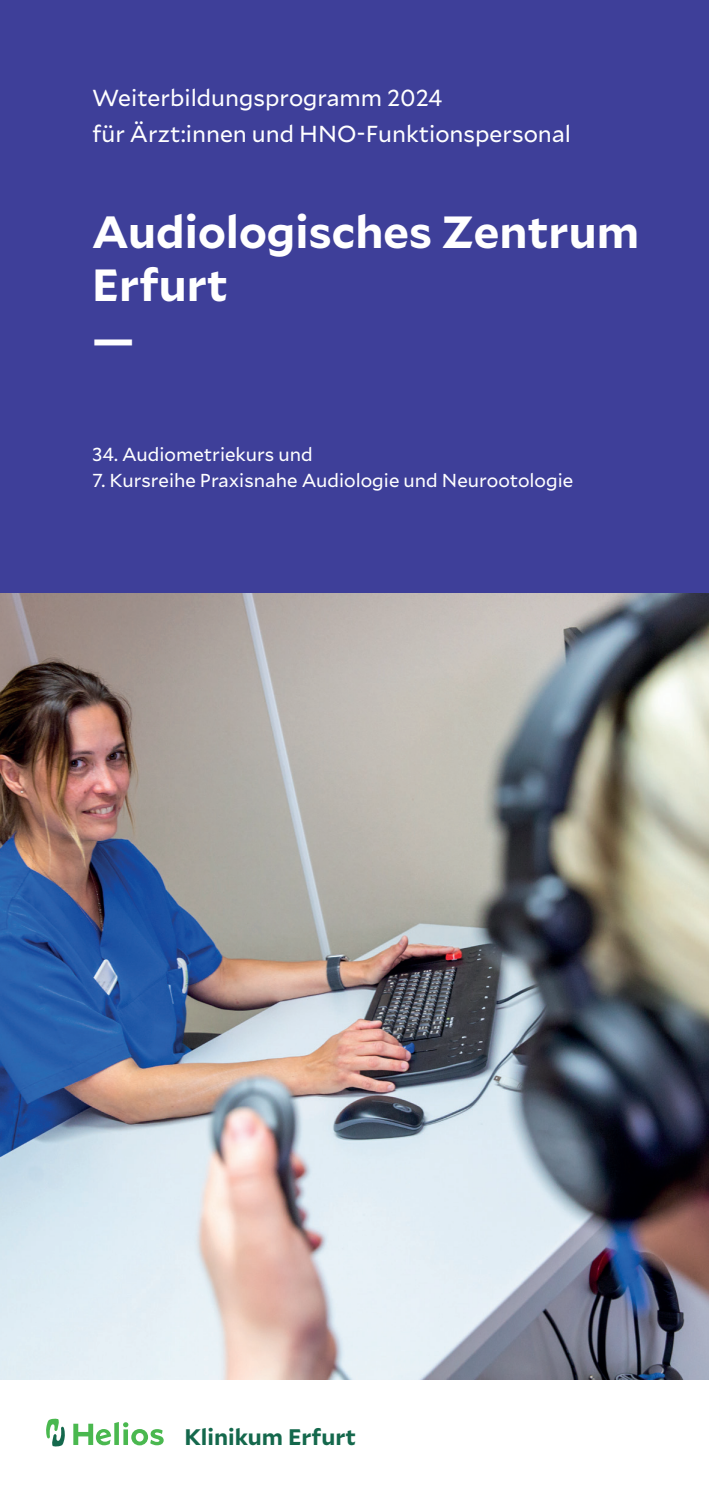
<style>
.page{position:relative;width:709px;height:1489px;background:#fff}
.page>*{position:absolute;margin:0;border:0;box-sizing:border-box;transform-origin:0 0}
.t1{font:700 45px/53.2px "Mallory";color:#fff}
.t2{font:23px/35.5px "Mallory";color:#fff}
.t3{font:700 22.5px "Mallory";color:#14684c}
.t4{font:18.75px "Mallory";color:#fff}
</style>
<div class="page">
<img style="left:0;top:592px;width:709px;height:788px">
<div style="left:0;top:0;width:709px;height:592px;background:#3e3f99"></div>
<svg style="left:73px;top:1422px;width:91px;height:23px"></svg>
<svg style="left:46px;top:1418px;width:19px;height:28px"></svg>
<p class="t2" style="left:92px;top:79px;width:480px">Weiterbildungsprogramm 2024<br>für Ärzt:innen und HNO-Funktionspersonal</p>
<h1 class="t1" style="left:92px;top:203px;width:548px">Audiologisches Zentrum<br>Erfurt<br>—</h1>
<p class="t4" style="left:92px;top:441px;width:222px">34. Audiometriekurs und</p>
<p class="t4" style="left:92px;top:467px;width:482px">7. Kursreihe Praxisnahe Audiologie und Neurootologie</p>
<p class="t3" style="left:184px;top:1419px;width:173px">Klinikum Erfurt</p>
</div>
